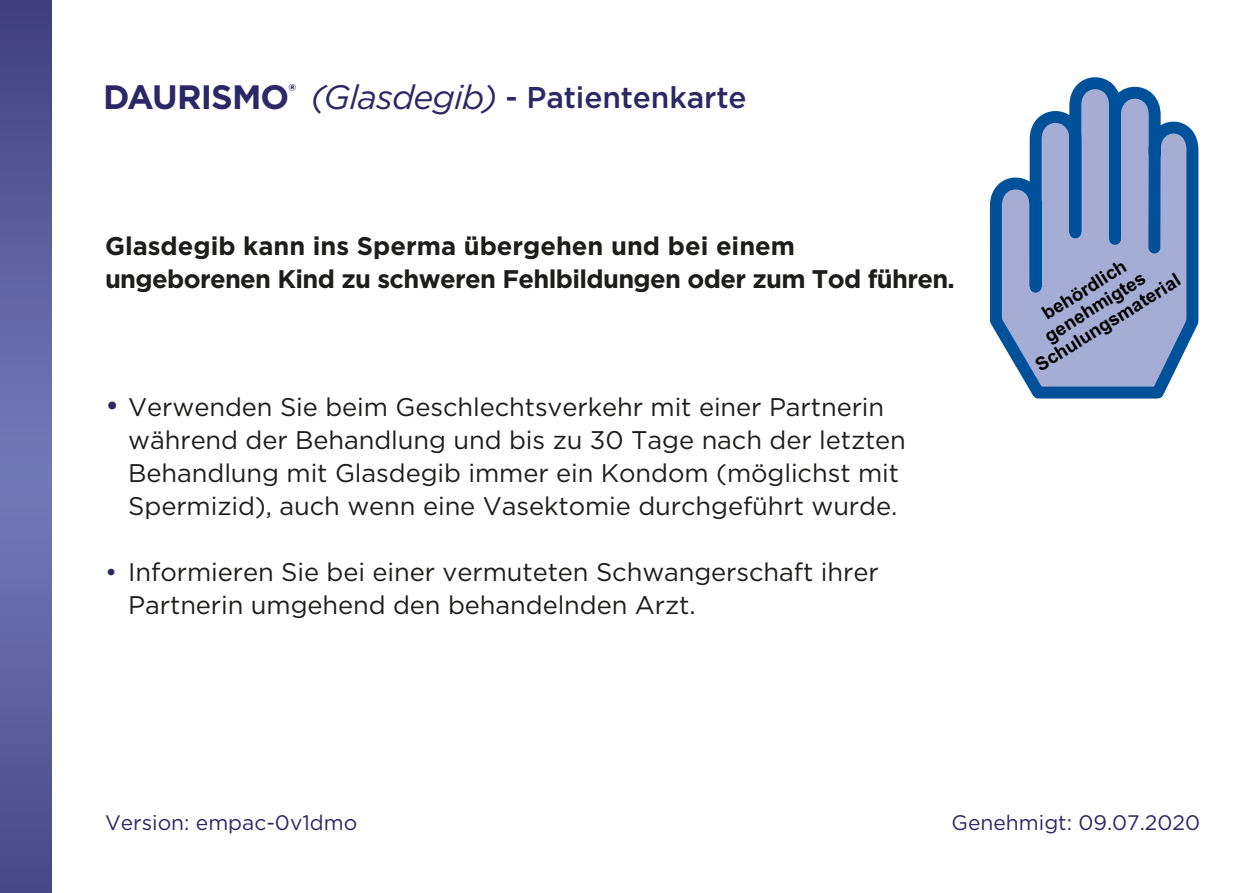
<style>
.page{position:relative;width:1259px;height:893px;background:#fff}
.page>*{position:absolute;margin:0;border:0;box-sizing:border-box;transform-origin:0 0}
.t1{font:italic 33.9px "Gotham";letter-spacing:-.025em;color:#2c2866}
.t2{font:500 30px "Gotham";letter-spacing:-.005em;color:#2c2866}
.t3{font:25.5px/33px "Gotham";letter-spacing:-.005em;color:#1d1d1c}
.t4{font:700 25.5px/33px "Gotham";letter-spacing:-.025em;color:#1d1d1c}
.t5{font:21px "Gotham";color:#2c2866}
.t6{font:700 18.6px/20.4px "Arial";color:#000;text-align:center}
.s1{font-weight:700;font-style:normal}
.s2{font-size:30px;color:#2c2866}
.s3{color:#2c2866}
</style>
<div class="page">
<svg style="left:0;top:0;width:51px;height:893px;background:#5d5e9e"></svg>
<svg style="left:990px;top:77px;width:208px;height:322px;fill:#a5add4"></svg>
<h1 class="t1" style="left:103px;top:79px;width:395px"><span class="s1">DAURISMO</span><sup>®</sup> (Glasdegib)</h1>
<p class="t2" style="left:505px;top:80px;width:243px">- Patientenkarte</p>
<p class="t4" style="left:105px;top:230px;width:851px">Glasdegib kann ins Sperma übergehen und bei einem ungeborenen Kind zu schweren Fehlbildungen oder zum Tod führen.</p>
<p class="t3" style="left:128px;top:390px;width:779px;text-indent:-23px"><span class="s2">•</span> Verwenden Sie beim Geschlechtsverkehr mit einer Partnerin während der Behandlung und bis zu 30 Tage nach der letzten Behandlung mit Glasdegib immer ein Kondom (möglichst mit Spermizid), auch wenn eine Vasektomie durchgeführt wurde.</p>
<p class="t3" style="left:128px;top:555px;width:752px;text-indent:-23px"><span class="s3">•</span> Informieren Sie bei einer vermuteten Schwangerschaft ihrer<br>Partnerin umgehend den behandelnden Arzt.</p>
<p class="t6" style="left:1010px;top:324px;width:169px;rotate:-32deg">behördlich genehmigtes<br>Schulungsmaterial</p>
<p class="t5" style="left:105px;top:809px;width:254px">Version: empac-0v1dmo</p>
<p class="t5" style="left:951px;top:809px;width:250px">Genehmigt: 09.07.2020</p>
</div>
